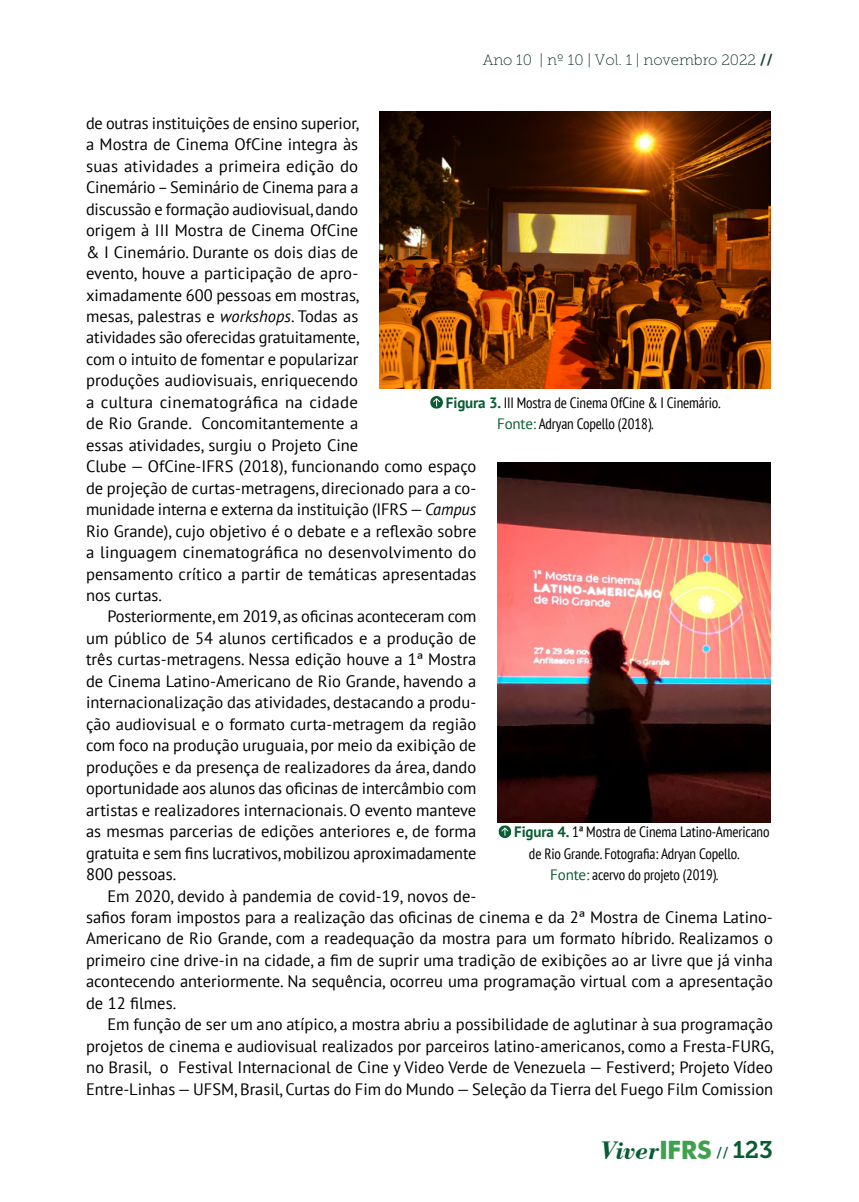
<style>
.page{position:relative;width:859px;height:1202px;background:#fff}
.page>*{position:absolute;margin:0;border:0;box-sizing:border-box;transform-origin:0 0}
.t1{font:italic 700 26.7px "Bodoni BT";color:#095c33}
.t2{font:16.5px/21.5px "PT Sans";color:#000}
.t3{font:condensed 15px/21.5px "PT Sans";letter-spacing:-.01em;color:#000}
.t4{font:15px "Museo Slab 100";color:#0d301f}
.s1{font-family:"Museo Slab 700";color:#144529}
.s2{font-style:italic}
.s3{font-weight:700;font-stretch:normal;color:#095c33}
.s4{font-stretch:normal;color:#095c33}
.s5{font-family:"Futura BT";font-style:normal;font-size:25.35px;color:#3fa14d}
.s6{font-family:"Museo Slab 500";font-weight:400;font-style:normal;font-size:15px}
.s7{font-family:"Museo Slab 700";font-weight:400;font-style:normal;font-size:24px}
</style>
<div class="page">
<img style="left:379px;top:111px;width:390px;height:277px">
<svg style="left:430px;top:396px;width:13px;height:13px"></svg>
<svg style="left:433px;top:398px;width:7px;height:8px"></svg>
<svg style="left:498px;top:825px;width:13px;height:13px"></svg>
<svg style="left:501px;top:827px;width:7px;height:8px"></svg>
<img style="left:497px;top:462px;width:272px;height:360px">
<p class="t4" style="left:482px;top:51px;width:292px">Ano 10 | nº 10 | Vol. 1 | novembro 2022 <span class="s1">//</span></p>
<p class="t2" style="left:86px;top:112px;width:391px">de outras instituições de ensino superior,<br>a Mostra de Cinema OfCine integra às<br>suas atividades a primeira edição do<br>Cinemário – Seminário de Cinema para a<br>discussão e formação audiovisual, dando<br>origem à III Mostra de Cinema OfCine<br>&amp; I Cinemário. Durante os dois dias de<br>evento, houve a participação de apro-<br>ximadamente 600 pessoas em mostras,<br>mesas, palestras e <span class="s2">workshops</span>. Todas as<br>atividades são oferecidas gratuitamente,<br>com o intuito de fomentar e popularizar<br>produções audiovisuais, enriquecendo<br>a cultura cinematográfica na cidade<br>de Rio Grande. Concomitantemente a<br>essas atividades, surgiu o Projeto Cine<br>Clube — OfCine-IFRS (2018), funcionando como espaço de projeção de curtas-metragens, direcionado para a co&shy;munidade interna e externa da instituição (IFRS — <span class="s2">Campus </span>Rio Grande), cujo objetivo é o debate e a reflexão sobre a linguagem cinematográfica no desenvolvimento do pensamento crítico a partir de temáticas apresentadas nos curtas.</p>
<p class="t2" style="left:86px;top:605px;width:392px;text-align:justify;text-indent:21px">Posteriormente, em 2019, as oficinas aconteceram com um público de 54 alunos certificados e a produção de três curtas-metragens. Nessa edição houve a 1ª Mostra de Cinema Latino-Americano de Rio Grande, havendo a internacionalização das atividades, destacando a produ&shy;ção audiovisual e o formato curta-metragem da região com foco na produção uruguaia, por meio da exibição de produções e da presença de realizadores da á rea, dando oportunidade aos alunos das oficinas de intercâmbio com artistas e realizadores internacionais. O evento manteve as mesmas parcerias de edições anteriores e, de forma gratuita e sem fins lucrativos, mobilizou aproximadamente 800 pessoas.</p>
<p class="t2" style="left:86px;top:884px;width:688px;text-indent:21px">Em 2020, devido à pandemia de covid-19, novos de-<br>safios foram impostos para a realização das oficinas de cinema e da 2ª Mostra de Cinema Latino-Americano de Rio Grande, com a readequação da mostra para um formato híbrido. Realizamos o primeiro cine drive-in na cidade, a fim de suprir uma tradição de exibições ao ar livre que já vinha acontecendo anteriormente. Na sequência, ocorreu uma programação virtual com a apresentação de 12 filmes.</p>
<p class="t2" style="left:86px;top:1013px;width:689px;text-align:justify;text-indent:21px">Em função de ser um ano atípico, a mostra abriu a possibilidade de aglutinar à sua programação projetos de cinema e audiovisual realizados por parceiros latino-americanos, como a Fresta-FURG, no Brasil, o Festival Internacional de Cine y Video Verde de Venezuela — Festiverd; Projeto Vídeo Entre-Linhas — UFSM, Brasil, Curtas do Fim do Mundo — Seleção da Tierra del Fuego Film Comission</p>
<p class="t3" style="left:497px;top:391px;width:225px;text-indent:-51px"><span class="s3">Figura 3.</span> III Mostra de Cinema OfCine &amp; I Cinemário.<br><span class="s4">Fonte:</span> Adryan Copello (2018).</p>
<p class="t3" style="left:514px;top:820px;width:256px"><span class="s3">Figura 4.</span> 1ª Mostra de Cinema Latino-Americano</p>
<p class="t3" style="left:528px;top:842px;width:212px">de Rio Grande. Fotografia: Adryan Copello.</p>
<p class="t3" style="left:550px;top:863px;width:170px"><span class="s4">Fonte:</span> acervo do projeto (2019).</p>
<h1 class="t1" style="left:601px;top:1133px;width:173px">Viver<span class="s5">IFRS</span> <span class="s6">//</span> <span class="s7">123</span></h1>
</div>
